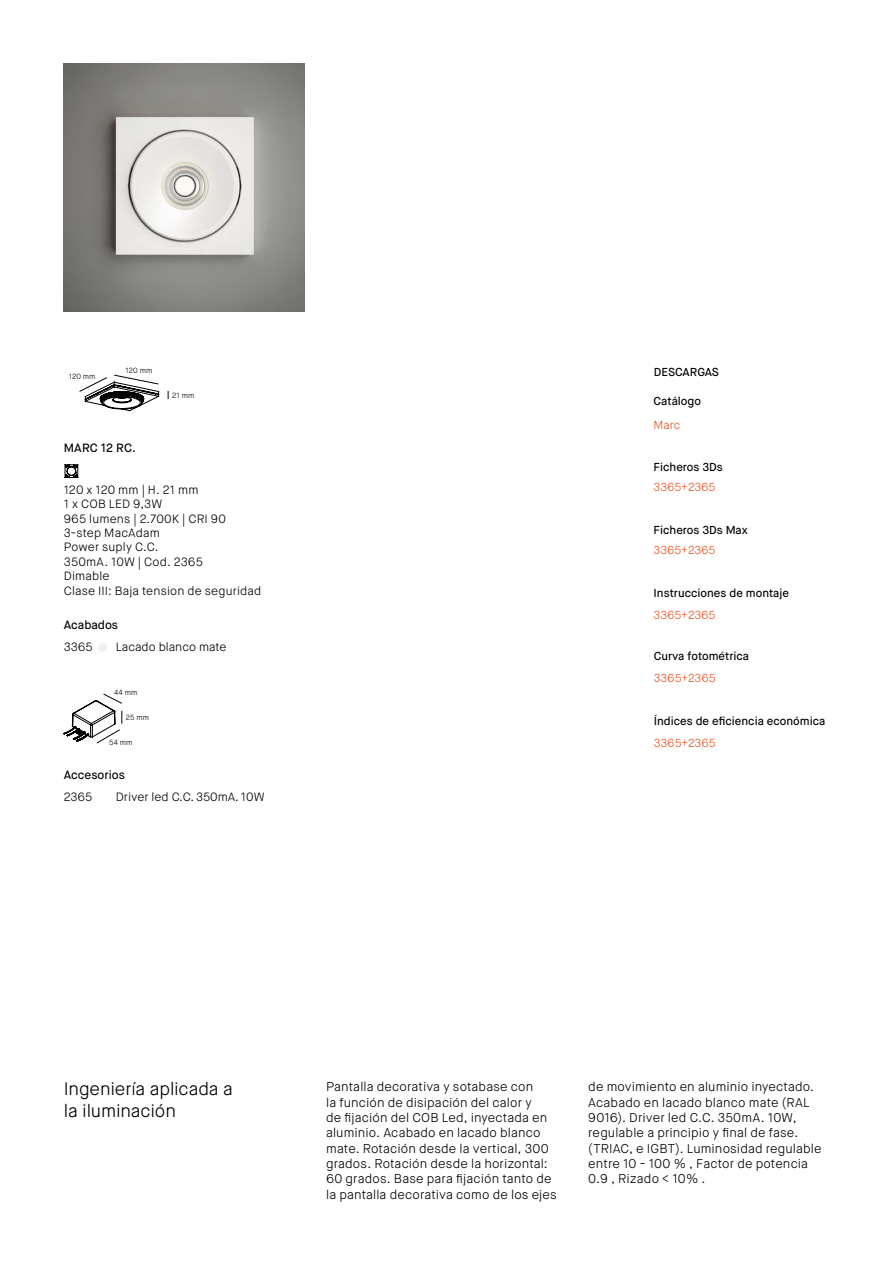
<style>
.page{position:relative;width:893px;height:1263px;background:#fff}
.page>*{position:absolute;margin:0;border:0;box-sizing:border-box;transform-origin:0 0}
.t1{font:300 18px/21.6px "Maison Neue";letter-spacing:-.01em;color:#000}
.t2{font:300 12.75px/15.3px "Maison Neue";letter-spacing:.01em;color:#000}
.t3{font:300 12px/14.4px "Maison Neue";letter-spacing:.01em;color:#000}
.t4{font:500 12px "Maison Neue";color:#000}
.t5{font:500 11.55px "Maison Neue";color:#000}
.t6{font:300 11.55px "Maison Neue";color:#e8511e}
.t7{font:300 7.5px "Maison Neue";color:#000}
</style>
<div class="page">
<img style="left:64px;top:64px;width:241px;height:247px">
<div style="left:98px;top:643px;width:9px;height:9px;background:#eeefef;border-radius:50%"></div>
<svg style="left:79px;top:375px;width:80px;height:36px"></svg>
<svg style="left:64px;top:693px;width:59px;height:50px"></svg>
<svg style="left:65px;top:464px;width:13px;height:14px"></svg>
<p class="t7" style="left:69px;top:372px;width:28px">120 mm</p>
<p class="t7" style="left:126px;top:365px;width:28px">120 mm</p>
<p class="t7" style="left:172px;top:390px;width:24px">21 mm</p>
<p class="t4" style="left:64px;top:440px;width:74px">MARC 12 RC.</p>
<p class="t3" style="left:64px;top:482px;width:199px">120 x 120 mm | H. 21 mm<br>1 x COB LED 9,3W<br>965 lumens | 2.700K | CRI 90<br>3-step MacAdam<br>Power suply C.C.<br>350mA. 10W | Cod. 2365<br>Dimable<br>Clase III: Baja tension de seguridad</p>
<p class="t4" style="left:64px;top:618px;width:56px">Acabados</p>
<p class="t3" style="left:64px;top:640px;width:30px">3365</p>
<p class="t3" style="left:116px;top:640px;width:112px">Lacado blanco mate</p>
<p class="t7" style="left:114px;top:688px;width:25px">44 mm</p>
<p class="t7" style="left:126px;top:712px;width:25px">25 mm</p>
<p class="t7" style="left:109px;top:737px;width:25px">54 mm</p>
<p class="t4" style="left:64px;top:767px;width:63px">Accesorios</p>
<p class="t3" style="left:64px;top:790px;width:30px">2365</p>
<p class="t3" style="left:116px;top:790px;width:150px">Driver led C.C. 350mA. 10W</p>
<p class="t5" style="left:654px;top:364px;width:67px">DESCARGAS</p>
<p class="t5" style="left:654px;top:393px;width:49px">Catálogo</p>
<p class="t6" style="left:654px;top:418px;width:28px">Marc</p>
<p class="t5" style="left:654px;top:459px;width:71px">Ficheros 3Ds</p>
<p class="t6" style="left:654px;top:480px;width:63px">3365+2365</p>
<p class="t5" style="left:654px;top:522px;width:96px">Ficheros 3Ds Max</p>
<p class="t6" style="left:654px;top:543px;width:63px">3365+2365</p>
<p class="t5" style="left:654px;top:585px;width:137px">Instrucciones de montaje</p>
<p class="t6" style="left:654px;top:607px;width:63px">3365+2365</p>
<p class="t5" style="left:654px;top:649px;width:97px">Curva fotométrica</p>
<p class="t6" style="left:654px;top:671px;width:63px">3365+2365</p>
<p class="t5" style="left:654px;top:714px;width:173px">Índices de eficiencia económica</p>
<p class="t6" style="left:654px;top:736px;width:63px">3365+2365</p>
<h1 class="t1" style="left:64px;top:1078px;width:171px">Ingeniería aplicada a la iluminación</h1>
<p class="t2" style="left:326px;top:1079px;width:232px">Pantalla decorativa y sotabase con<br>la función de disipación del calor y<br>de fijación del COB Led, inyectada en aluminio. Acabado en lacado blanco mate. Rotación desde la vertical, 300 grados. Rotación desde la horizontal:<br>60 grados. Base para fijación tanto de la pantalla decorativa como de los ejes</p>
<p class="t2" style="left:588px;top:1079px;width:235px">de movimiento en aluminio inyectado.<br>Acabado en lacado blanco mate (RAL 9016). Driver led C.C. 350mA. 10W, regulable a principio y final de fase. (TRIAC, e IGBT). Luminosidad regulable entre 10 - 100 % , Factor de potencia 0.9 , Rizado &lt; 10% .</p>
</div>
